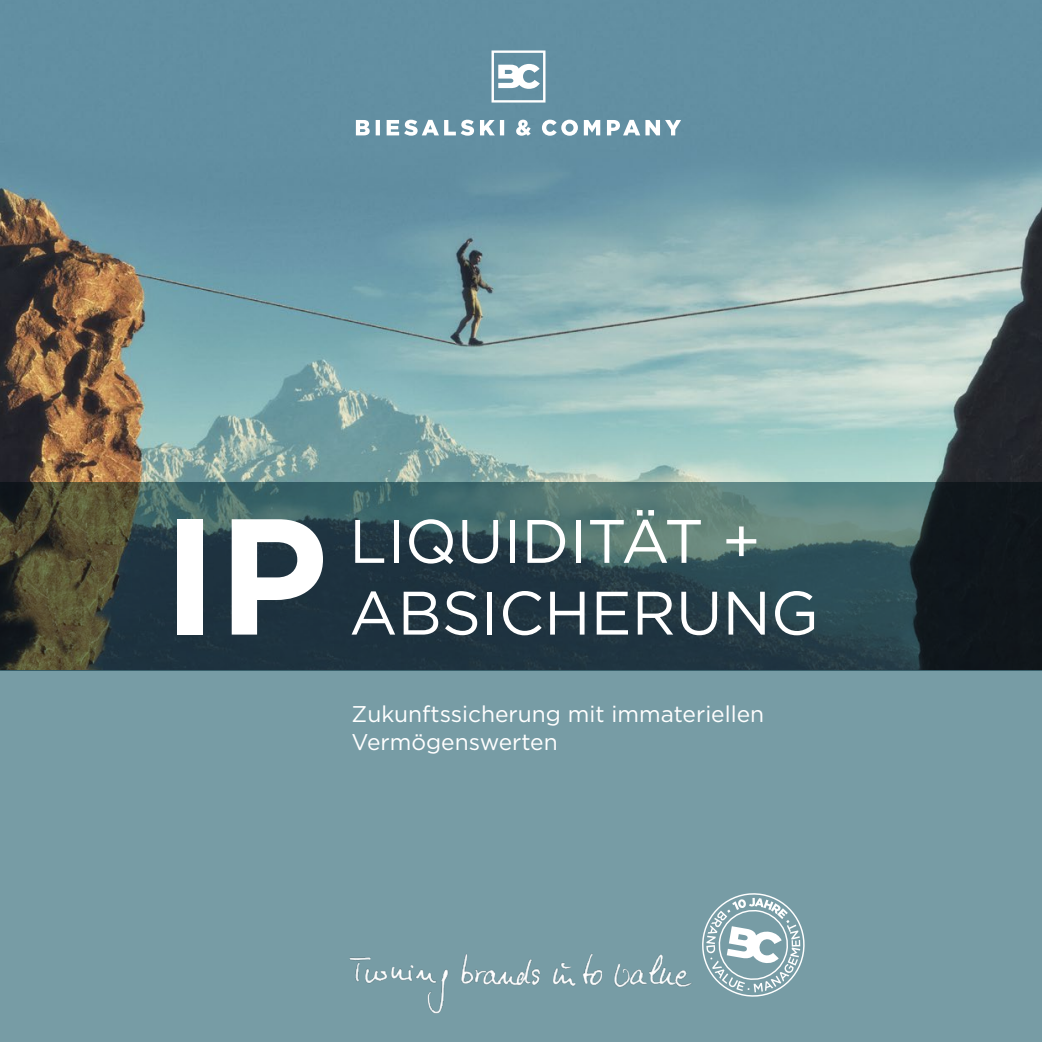
<style>
.page{position:relative;width:1042px;height:1042px;background:#fff}
.page>*{position:absolute;margin:0;border:0;box-sizing:border-box;transform-origin:0 0}
.t1{font:700 164.67px "Gotham";color:#fff}
.t2{font:61.25px/71.8px "Gotham";color:#fff}
.t3{font:22.75px/28px "Gotham";color:#fff}
</style>
<div class="page">
<img style="left:0;top:0;width:1042px;height:482px">
<div style="left:0;top:670px;width:1042px;height:372px;background:#779ca5"></div>
<svg style="left:0;top:482px;width:1042px;height:188px;background:#304548"></svg>
<svg style="left:356px;top:120px;width:325px;height:16px"></svg>
<svg style="left:491px;top:50px;width:54px;height:53px"></svg>
<svg style="left:702px;top:893px;width:103px;height:104px"></svg>
<img style="left:349px;top:957px;width:99px;height:57px">
<img style="left:461px;top:954px;width:79px;height:31px">
<img style="left:553px;top:954px;width:49px;height:32px">
<img style="left:614px;top:954px;width:78px;height:33px">
<h1 class="t1" style="left:162px;top:481px;width:167px">IP</h1>
<h2 class="t2" style="left:349px;top:504px;width:471px">LIQUIDITÄT +<br>ABSICHERUNG</h2>
<p class="t3" style="left:352px;top:699px;width:414px">Zukunftssicherung mit immateriellen<br>Vermögenswerten</p>
</div>
